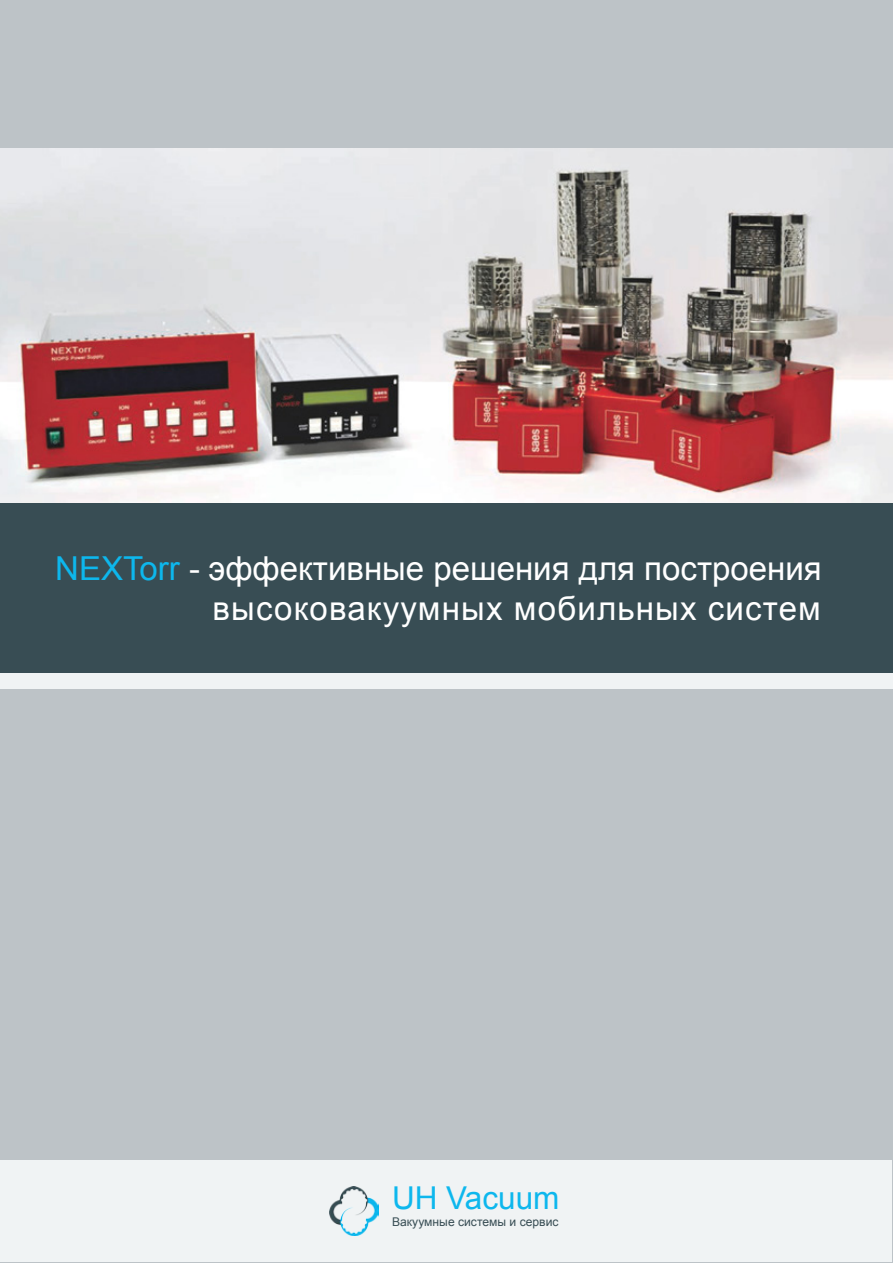
<style>
.page{position:relative;width:893px;height:1263px;background:#bdc3c7}
.page>*{position:absolute;margin:0;border:0;box-sizing:border-box;transform-origin:0 0}
.t1{font:33px/39.6px "Arial";color:#fff;text-align:right}
.t2{font:31.5px "Arial";color:#0db7ed}
.t3{font:12px "Arial";color:#384d54}
.s1{color:#0db7ed}
</style>
<div class="page">
<img style="left:0;top:148px;width:893px;height:355px">
<div style="left:0;top:503px;width:893px;height:170px;background:#384d54"></div>
<div style="left:0;top:673px;width:893px;height:16px;background:#f0f3f4"></div>
<div style="left:1px;top:1160px;width:891px;height:101px;background:#f0f3f4"></div>
<img style="left:330px;top:1186px;width:49px;height:49px">
<p class="t1" style="left:55px;top:549px;width:768px"><span class="s1">NEXTorr</span> - эффективные решения для построения высоковакуумных мобильных систем</p>
<p class="t2" style="left:392px;top:1177px;width:169px">UH Vacuum</p>
<p class="t3" style="left:392px;top:1214px;width:168px">Вакуумные системы и сервис</p>
</div>
